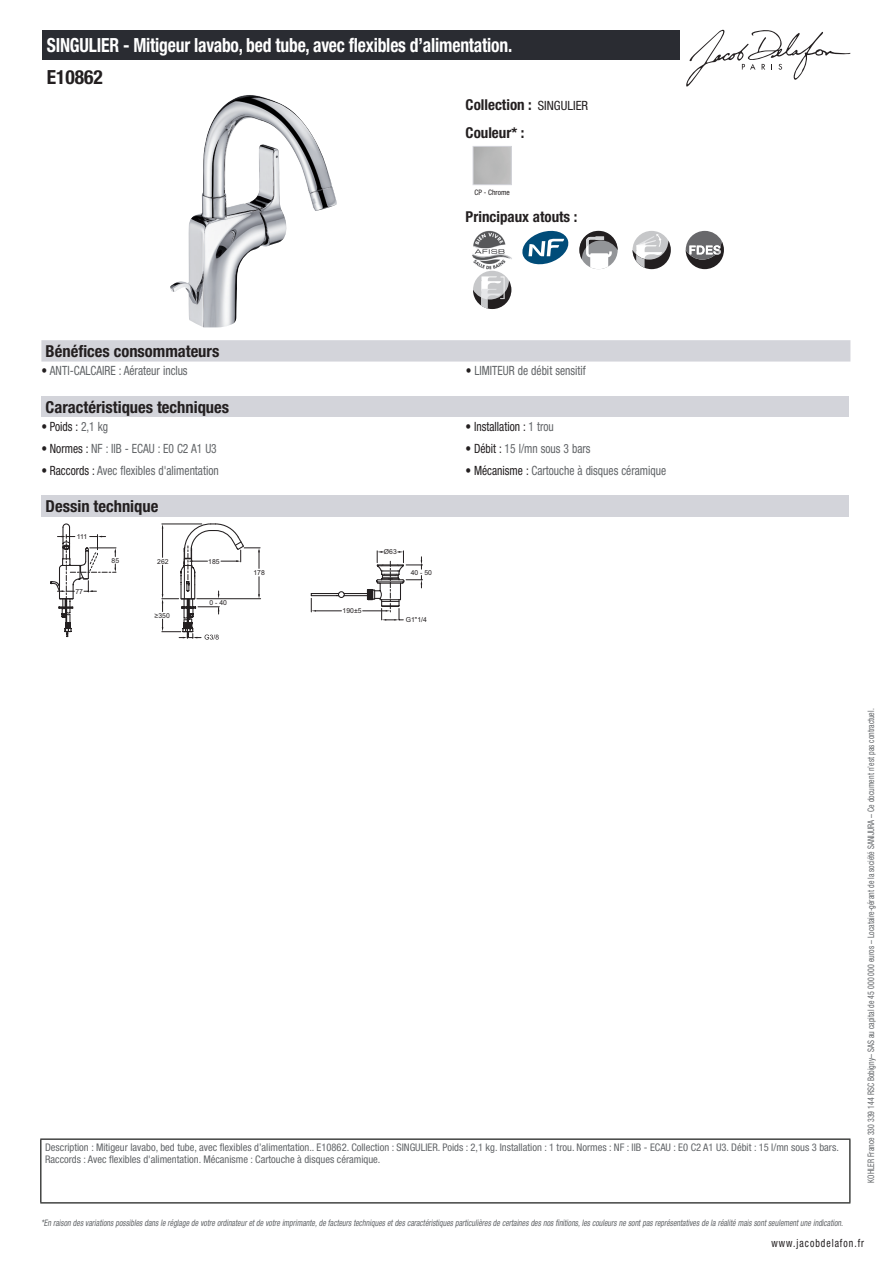
<style>
.page{position:relative;width:893px;height:1263px;background:#fff}
.page>*{position:absolute;margin:0;border:0;box-sizing:border-box;transform-origin:0 0}
.t1{font:700 condensed 19.5px "Helvetica Neue LT Std";letter-spacing:-.01em;color:#fff;scale:.9 1}
.t2{font:700 condensed 19.5px "Helvetica Neue LT Std";color:#231f20}
.t3{font:700 condensed 16.5px "Helvetica Neue LT Std";color:#231f20}
.t4{font:700 condensed 15px/27.8px "Helvetica Neue LT Std";color:#231f20}
.t5{font:condensed 12.75px "Helvetica Neue LT Std";color:#626568;scale:.9 1}
.t6{font:condensed 12.75px "Helvetica Neue LT Std";color:#231f20;scale:.9 1}
.t7{font:condensed 11.25px "Helvetica Neue LT Std";letter-spacing:.1em;color:#231f20;scale:.87 1}
.t8{font:condensed 10.5px/12px "Helvetica Neue LT Std";color:#626568}
.t9{font:italic condensed 9px "Helvetica Neue LT Std";color:#626568;scale:.87 1}
.t10{font:condensed 9px "Helvetica Neue LT Std";color:#626568;scale:.87 1}
.t11{font:condensed 7.5px "Helvetica Neue LT Std";color:#231f20}
.t12{font:6.9px "Arial";color:#231f20}
.s1{font-weight:400;font-size:12.75px}
.s2{color:#231f20}
.s3{color:#626568}
</style>
<div class="page">
<svg style="left:686px;top:30px;width:164px;height:57px"></svg>
<img style="left:170px;top:95px;width:167px;height:232px">
<div style="left:473px;top:146px;width:39px;height:39px;border:1px solid #d3d4da"></div>
<img style="left:472px;top:231px;width:40px;height:38px">
<svg style="left:522px;top:231px;width:46px;height:33px"></svg>
<svg style="left:579px;top:231px;width:39px;height:38px"></svg>
<div style="left:632px;top:231px;width:39px;height:38px;background:#c6c7c9;border-radius:50%"></div>
<svg style="left:632px;top:234px;width:39px;height:35px"></svg>
<svg style="left:686px;top:231px;width:38px;height:38px"></svg>
<div style="left:473px;top:271px;width:38px;height:38px;background:#c7c8ca;border-radius:50%"></div>
<svg style="left:473px;top:276px;width:38px;height:33px"></svg>
<div style="left:41px;top:340px;width:809px;height:22px;background:#d3d4da"></div>
<div style="left:41px;top:396px;width:808px;height:21px;background:#d3d4da"></div>
<div style="left:41px;top:496px;width:808px;height:21px;background:#d3d4da"></div>
<svg style="left:162px;top:523px;width:99px;height:117px"></svg>
<svg style="left:50px;top:523px;width:66px;height:114px"></svg>
<svg style="left:311px;top:551px;width:112px;height:70px"></svg>
<div style="left:43px;top:30px;width:637px;height:30px;background:#2a2c32"></div>
<hr style="left:40px;top:1138px;width:810px;height:2px;background:#040503">
<hr style="left:40px;top:1140px;width:1px;height:62px;background:#040503">
<hr style="left:849px;top:1140px;width:1px;height:62px;background:#040503">
<hr style="left:40px;top:1202px;width:810px;height:1px;background:#040503">
<h1 class="t1" style="left:47px;top:33px;width:519px">SINGULIER - Mitigeur lavabo, bed tube, avec flexibles d’alimentation.</h1>
<h1 class="t2" style="left:47px;top:65px;width:58px">E10862</h1>
<h3 class="t4" style="left:466px;top:90px;width:124px">Collection : <span class="s1">SINGULIER<br></span>Couleur* :</h3>
<p class="t11" style="left:474px;top:188px;width:37px">CP - Chrome</p>
<h3 class="t4" style="left:466px;top:203px;width:113px">Principaux atouts :</h3>
<h2 class="t3" style="left:46px;top:341px;width:175px">Bénéfices consommateurs</h2>
<p class="t5" style="left:41px;top:363px;width:164px"><span class="s2">•</span> ANTI-CALCAIRE : Aérateur inclus</p>
<p class="t5" style="left:466px;top:363px;width:135px"><span class="s2">•</span> LIMITEUR de débit sensitif</p>
<h2 class="t3" style="left:46px;top:397px;width:185px">Caractéristiques techniques</h2>
<p class="t6" style="left:41px;top:419px;width:76px">• Poids : <span class="s3">2,1 kg</span></p>
<p class="t6" style="left:466px;top:419px;width:100px">• Installation : <span class="s3">1 trou</span></p>
<p class="t5" style="left:41px;top:441px;width:196px"><span class="s2">• Normes :</span> NF : IIB - ECAU : E0 C2 A1 U3</p>
<p class="t5" style="left:466px;top:441px;width:140px"><span class="s2">• Débit :</span> 15 l/mn sous 3 bars</p>
<p class="t5" style="left:41px;top:463px;width:199px"><span class="s2">• Raccords :</span> Avec flexibles d'alimentation</p>
<p class="t5" style="left:466px;top:463px;width:224px"><span class="s2">• Mécanisme :</span> Cartouche à disques céramique</p>
<h2 class="t3" style="left:46px;top:496px;width:114px">Dessin technique</h2>
<p class="t12" style="left:77px;top:532px;width:12px">111</p>
<p class="t12" style="left:75px;top:587px;width:9px">77</p>
<p class="t12" style="left:112px;top:556px;width:9px">85</p>
<p class="t12" style="left:157px;top:557px;width:13px">262</p>
<p class="t12" style="left:155px;top:611px;width:17px">≥350</p>
<p class="t12" style="left:208px;top:557px;width:13px">185</p>
<p class="t12" style="left:210px;top:598px;width:19px">0 - 40</p>
<p class="t12" style="left:253px;top:568px;width:13px">178</p>
<p class="t12" style="left:343px;top:606px;width:20px">190±5</p>
<p class="t12" style="left:384px;top:547px;width:14px">Ø63</p>
<p class="t12" style="left:411px;top:568px;width:23px">40 - 50</p>
<p class="t12" style="left:406px;top:615px;width:23px">G1"1/4</p>
<p class="t8" style="left:45px;top:1141px;width:795px">Description : Mitigeur lavabo, bed tube, avec flexibles d’alimentation.. E10862. Collection : SINGULIER. Poids : 2,1 kg. Installation : 1 trou. Normes : NF : IIB - ECAU : E0 C2 A1 U3. Débit : 15 l/mn sous 3 bars.<br>Raccords : Avec flexibles d'alimentation. Mécanisme : Cartouche à disques céramique.</p>
<p class="t10" style="left:866px;top:1183px;width:547px;rotate:-90deg">KOHLER France 330 339 144 RSC Bobigny– SAS au capital de 45 000 000 euros – Locataire-gérant de la société SANIJURA – Ce document n’est pas contractuel.</p>
<p class="t9" style="left:41px;top:1217px;width:925px">*En raison desvariationspossiblesdansle réglage de votre ordinateuretde votre imprimante,de facteurstechniquesetdescaractéristiquesparticulièresde certainesdesnosfinitions,lescouleursne sontpasreprésentativesde la réalité maissontseulementune indication.</p>
<p class="t7" style="left:772px;top:1237px;width:108px">www.jacobdelafon.fr</p>
</div>
